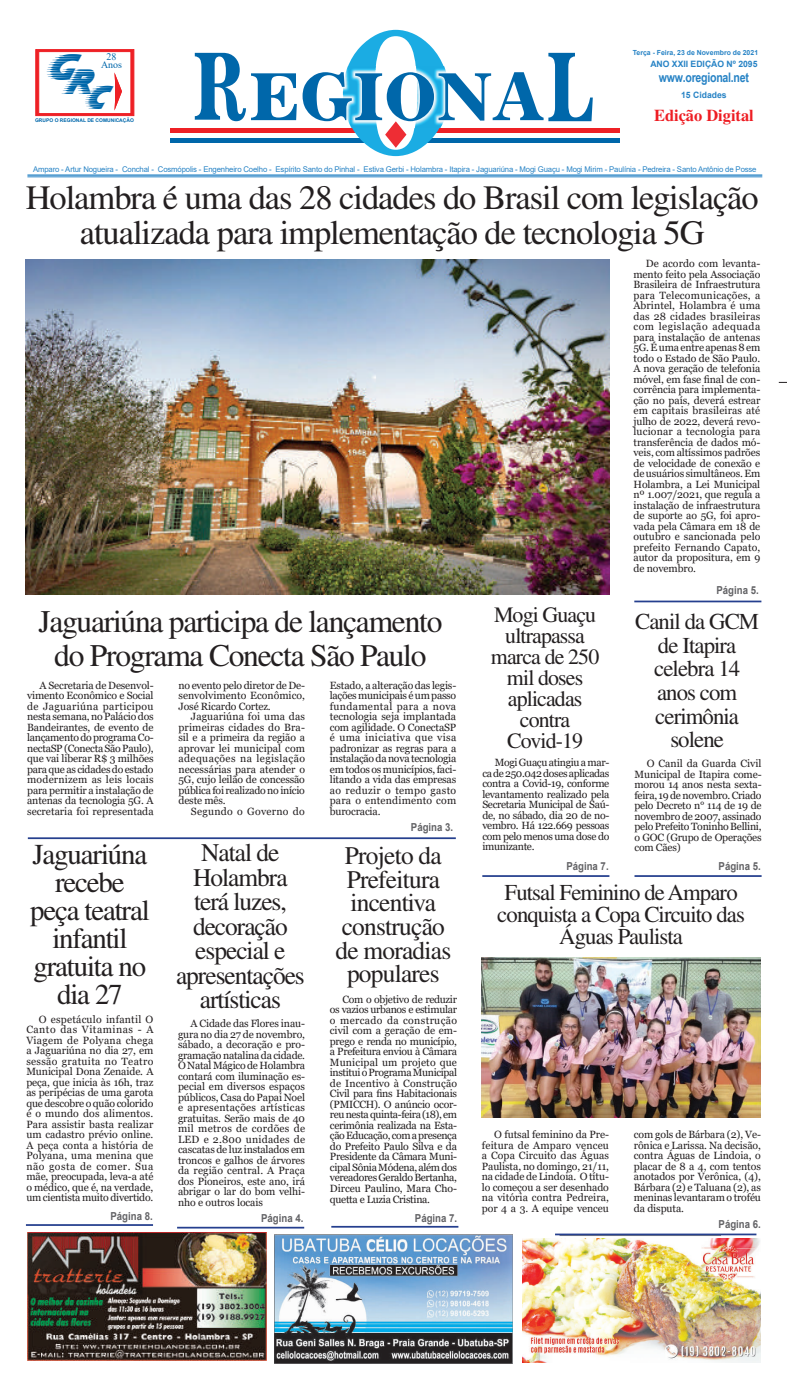
<style>
.page{position:relative;width:787px;height:1389px;background:#fff}
.page>*{position:absolute;margin:0;border:0;box-sizing:border-box;transform-origin:0 0}
.t1{font:38.59px "Slipstream Let Plain";color:#0067aa}
.t2{font:34.12px/35px "Times";letter-spacing:-.03em;color:#231f20;text-align:center}
.t3{font:31.5px/34.1px "Times";letter-spacing:-.04em;color:#231f20;text-align:center}
.t4{font:28.88px/28px "Times";letter-spacing:-.04em;color:#231f20;text-align:center}
.t5{font:25.38px/24.5px "Times";letter-spacing:-.04em;color:#231f20;text-align:center}
.t6{font:22.75px/23.6px "Times";letter-spacing:-.04em;color:#231f20;text-align:center}
.t7{font:21.88px/21px "Times";letter-spacing:-.04em;color:#231f20;text-align:center}
.t8{font:700 16.62px "Times";color:#ee1d23}
.t9{font:700 13.12px "Arial Narrow";letter-spacing:-.02em;color:#2783c5}
.t10{font:700 11.03px "Arial";color:#636366;scale:.88 1}
.t11{font:10.5px/10.5px "Georgia";letter-spacing:-.01em;color:#231f20;text-align:justify}
.t12{font:10.5px "Georgia";letter-spacing:.025em;color:#231f20}
.t13{font:10.06px/7.9px "Times New Roman";color:#0067aa;text-align:center}
.t14{font:700 8.75px "Arial";color:#2783c5}
.t15{font:7.88px "Arial";letter-spacing:-.02em;color:#2783c5}
.t16{font:700 7px "Arial";color:#2783c5}
.t17{font:700 4.99px "Arial";color:#0067aa}
</style>
<div class="page">
<div style="left:36px;top:50px;width:98px;height:66px;background:#ee2d32;border:1px solid #ee2025"></div>
<div style="left:39px;top:52px;width:92px;height:62px;background:#fff;border:1px solid #ee2025"></div>
<svg style="left:114px;top:52px;width:18px;height:65px"></svg>
<hr style="left:27px;top:174px;width:735px;height:2px;background:#2783c5">
<hr style="left:27px;top:177px;width:735px;height:1px;background:#2783c5">
<hr style="left:170px;top:129px;width:194px;height:4px;background:#ee2025">
<hr style="left:428px;top:129px;width:191px;height:4px;background:#ee2025">
<div style="left:170px;top:138px;width:203px;height:5px;background:#0067aa"></div>
<div style="left:414px;top:138px;width:205px;height:5px;background:#0067aa"></div>
<svg style="left:195px;top:30px;width:397px;height:126px"></svg>
<img style="left:274px;top:1235px;width:238px;height:128px">
<img style="left:27px;top:1233px;width:240px;height:127px">
<img style="left:522px;top:1239px;width:237px;height:123px">
<hr style="left:559px;top:1235px;width:161px;height:1px;background:#808180">
<hr style="left:634px;top:601px;width:127px;height:1px;background:#253f8e">
<hr style="left:482px;top:875px;width:127px;height:2px;background:#253f8e">
<hr style="left:331px;top:1226px;width:127px;height:2px;background:#253f8e">
<hr style="left:177px;top:1227px;width:127px;height:2px;background:#253f8e">
<hr style="left:26px;top:1224px;width:127px;height:2px;background:#253f8e">
<hr style="left:634px;top:875px;width:127px;height:2px;background:#253f8e">
<hr style="left:28px;top:837px;width:427px;height:2px;background:#253f8e">
<hr style="left:555px;top:1234px;width:201px;height:1px;background:#253f8e">
<img style="left:25px;top:259px;width:584px;height:336px">
<img style="left:481px;top:957px;width:278px;height:160px">
<p class="t16" style="left:632px;top:47px;width:127px">Terça - Feira, 23 de Novembro de 2021</p>
<p class="t14" style="left:650px;top:58px;width:109px">ANO XXII EDIÇÃO Nº 2095</p>
<p class="t13" style="left:101px;top:53px;width:22px">28<br>Anos</p>
<h1 class="t1" style="left:44px;top:46px;width:61px">G<sub>R</sub><sub>C</sub></h1>
<p class="t9" style="left:658px;top:67px;width:92px">www.oregional.net</p>
<p class="t14" style="left:681px;top:89px;width:47px">15 Cidades</p>
<p class="t17" style="left:35px;top:116px;width:100px">GRUPO O REGIONAL DE COMUNICAÇÃO</p>
<h3 class="t8" style="left:653px;top:105px;width:101px">Edição Digital</h3>
<p class="t15" style="left:33px;top:163px;width:724px">Amparo - Artur Nogueira - Conchal - Cosmópolis - Engenheiro Coelho - Espírito Santo do Pinhal - Estiva Gerbi - Holambra - Itapira - Jaguariúna - Mogi Guaçu - Mogi Mirim - Paulínia - Pedreira - Santo Antônio de Posse</p>
<h2 class="t2" style="left:26px;top:180px;width:734px">Holambra é uma das 28 cidades do Brasil com legislação atualizada para implementação de tecnologia 5G</h2>
<p class="t11" style="left:633px;top:259px;width:128px;text-indent:12px">De acordo com levanta&shy;mento feito pela Associação Brasileira de Infraestrutura para Telecomunicações, a Abrintel, Holambra é uma das 28 cidades brasileiras com legislação adequada para instalação de antenas 5G. É uma entre apenas 8 em todo o Estado de São Paulo.<br>A nova geração de telefonia móvel, em fase final de con&shy;corrência para implementa&shy;ção no país, deverá estrear em capitais brasileiras até julho de 2022, deverá revo&shy;lucionar a tecnologia para transferência de dados mó&shy;veis, com altíssimos padrões de velocidade de conexão e de usuários simultâneos. Em Holambra, a Lei Municipal nº 1.007/2021, que regula a instalação de infraestrutura de suporte ao 5G, foi apro&shy;vada pela Câmara em 18 de outubro e sancionada pelo prefeito Fernando Capato, autor da propositura, em 9 de novembro.</p>
<p class="t10" style="left:716px;top:583px;width:50px">Página 5.</p>
<h3 class="t3" style="left:38px;top:604px;width:405px">Jaguariúna participa de lançamento do Programa Conecta São Paulo</h3>
<p class="t11" style="left:27px;top:680px;width:128px;text-indent:12px">A Secretaria de Desenvol&shy;vimento Econômico e Social de Jaguariúna participou nesta semana, no Palácio dos Bandeirantes, de evento de lançamento do programa Co&shy;nectaSP (Conecta São Paulo), que vai liberar R$ 3 milhões para que as cidades do estado modernizem as leis locais para permitir a instalação de antenas da tecnologia 5G. A secretaria foi representada</p>
<p class="t11" style="left:178px;top:680px;width:128px">no evento pelo diretor de De&shy;senvolvimento Econômico, José Ricardo Cortez.</p>
<p class="t11" style="left:178px;top:712px;width:128px;text-indent:12px">Jaguariúna foi uma das primeiras cidades do Bra&shy;sil e a primeira da região a aprovar lei municipal com adequações na legislação necessárias para atender o 5G, cujo leilão de concessão pública foi realizado no início deste mês.</p>
<p class="t12" style="left:191px;top:805px;width:115px">Segundo o Governo do</p>
<h3 class="t4" style="left:30px;top:840px;width:121px">Jaguariúna recebe peça teatral infantil gratuita no dia 27</h3>
<h3 class="t5" style="left:176px;top:840px;width:130px">Natal de<br>Holambra terá luzes, decoração especial e apresentações artísticas</h3>
<p class="t11" style="left:26px;top:1014px;width:129px;text-indent:12px">O espetáculo infantil O Canto das Vitaminas - A Viagem de Polyana chega a Jaguariúna no dia 27, em sessão gratuita no Teatro Municipal Dona Zenaide. A peça, que inicia às 16h, traz as peripécias de uma garota que descobre o quão colorido é o mundo dos alimentos.<br>Para assistir basta realizar um cadastro prévio online.<br>A peça conta a história de Polyana, uma menina que não gosta de comer. Sua mãe, preocupada, leva-a até o médico, que é, na verdade, um cientista muito divertido.</p>
<p class="t11" style="left:178px;top:1019px;width:129px;text-indent:12px">A Cidade das Flores inau&shy;gura no dia 27 de novembro, sábado, a decoração e pro&shy;gramação natalina da cidade.<br>O Natal Mágico de Holambra contará com iluminação es&shy;pecial em diversos espaços públicos, Casa do Papai Noel e apresentações artísticas gratuitas. Serão mais de 40 mil metros de cordões de LED e 2.800 unidades de cascatas de luz instalados em troncos e galhos de árvores da região central. A Praça dos Pioneiros, este ano, irá abrigar o lar do bom velhi&shy;nho e outros locais</p>
<p class="t11" style="left:330px;top:680px;width:128px">Estado, a alteração das legis&shy;lações municipais é um passo fundamental para a nova tecnologia seja implantada com agilidade. O ConectaSP é uma iniciativa que visa padronizar as regras para a instalação da nova tecnologia em todos os municípios, faci&shy;litando a vida das empresas ao reduzir o tempo gasto para o entendimento com burocracia.</p>
<p class="t10" style="left:411px;top:820px;width:50px">Página 3.</p>
<h3 class="t5" style="left:335px;top:844px;width:117px;line-height:23.6px">Projeto da<br>Prefeitura incentiva construção de moradias populares</h3>
<p class="t11" style="left:330px;top:994px;width:129px;text-indent:12px">Com o objetivo de reduzir os vazios urbanos e estimular o mercado da construção civil com a geração de em&shy;prego e renda no município, a Prefeitura enviou à Câmara Municipal um projeto que institui o Programa Municipal de Incentivo à Construção Civil para fins Habitacionais (PMICCH). O anúncio ocor&shy;reu nesta quinta-feira (18), em cerimônia realizada na Esta&shy;ção Educação, com a presença do Prefeito Paulo Silva e da Presidente da Câmara Muni&shy;cipal Sônia Módena, além dos vereadores Geraldo Bertanha, Dirceu Paulino, Mara Cho&shy;quetta e Luzia Cristina.</p>
<p class="t10" style="left:110px;top:1209px;width:50px">Página 8.</p>
<p class="t10" style="left:261px;top:1210px;width:50px">Página 4.</p>
<p class="t10" style="left:415px;top:1210px;width:50px">Página 7.</p>
<h3 class="t7" style="left:491px;top:604px;width:110px">Mogi Guaçu ultrapassa marca de 250 mil doses aplicadas contra<br>Covid-19</h3>
<p class="t11" style="left:482px;top:757px;width:129px;text-indent:12px">Mogi Guaçu atingiu a mar&shy;ca de 250.042 doses aplicadas contra a Covid-19, conforme levantamento realizado pela Secretaria Municipal de Saú&shy;de, no sábado, dia 20 de no&shy;vembro. Há 122.669 pessoas com pelo menos uma dose do imunizante.</p>
<p class="t10" style="left:566px;top:859px;width:50px">Página 7.</p>
<h3 class="t6" style="left:635px;top:610px;width:125px">Canil da GCM de Itapira celebra 14 anos com cerimônia solene</h3>
<p class="t11" style="left:634px;top:758px;width:129px;text-indent:12px">O Canil da Guarda Civil Municipal de Itapira come&shy;morou 14 anos nesta sexta&shy;feira, 19 de novembro. Criado pelo Decreto n° 114 de 19 de novembro de 2007, assinado pelo Prefeito Toninho Bellini, o GOC (Grupo de Operações com Cães)</p>
<p class="t10" style="left:718px;top:859px;width:50px">Página 5.</p>
<h3 class="t6" style="left:497px;top:882px;width:249px;line-height:21.9px">Futsal Feminino de Amparo conquista a Copa Circuito das<br>Águas Paulista</h3>
<p class="t11" style="left:481px;top:1129px;width:129px;text-indent:12px">O futsal feminino da Pre&shy;feitura de Amparo venceu a Copa Circuito das Águas Paulista, no domingo, 21/11, na cidade de Lindoia. O títu&shy;lo começou a ser desenhado na vitória contra Pedreira, por 4 a 3. A equipe venceu</p>
<p class="t11" style="left:633px;top:1129px;width:129px">com gols de Bárbara (2), Ve&shy;rônica e Larissa. Na decisão, contra Águas de Lindoia, o placar de 8 a 4, com tentos anotados por Verônica, (4), Bárbara (2) e Taluana (2), as meninas levantaram o troféu da disputa.</p>
<p class="t10" style="left:718px;top:1216px;width:50px">Página 6.</p>
</div>
